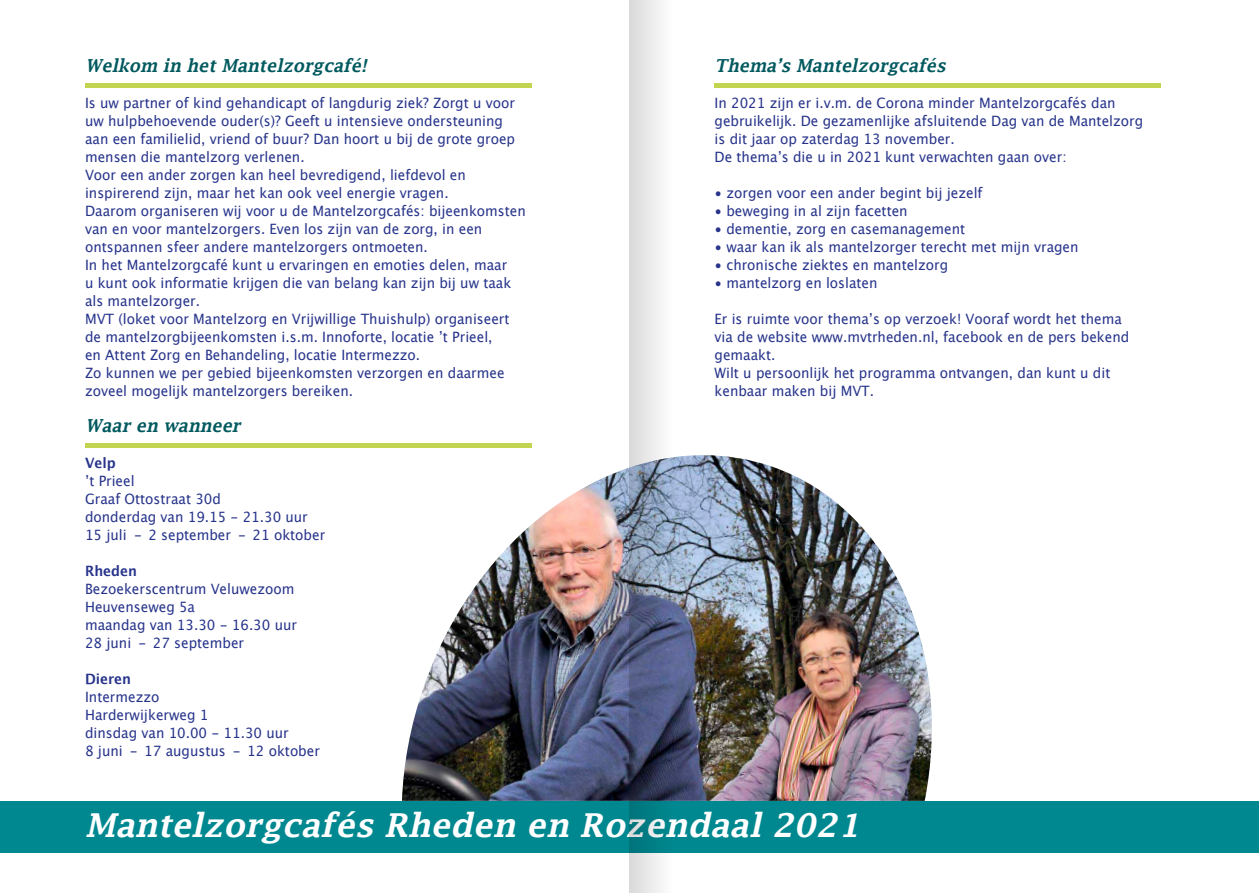
<style>
.page{position:relative;width:1259px;height:893px;background:#fff}
.page>*{position:absolute;margin:0;border:0;box-sizing:border-box;transform-origin:0 0}
.t1{font:italic 600 33px "Lucida Fax";color:#fff}
.t2{font:italic 600 18px "Lucida Fax";color:#00595e;scale:.95 1}
.t3{font:14.25px/18px "Lucida Grande";color:#27348b;scale:.95 1}
.t4{font:700 14.25px "Lucida Grande";color:#27348b;scale:.95 1}
</style>
<div class="page">
<div style="left:0;top:801px;width:1259px;height:51px;background:#008890"></div>
<img style="left:402px;top:455px;width:530px;height:346px">
<div style="left:85px;top:83px;width:446px;height:5px;background:#c3d450"></div>
<div style="left:714px;top:83px;width:447px;height:5px;background:#c3d450"></div>
<hr style="left:85px;top:444px;width:446px;height:4px;background:#c3d450">
<svg style="left:629px;top:0;width:43px;height:893px"></svg>
<p class="t2" style="left:85px;top:55px;width:302px">Welkom in het Mantelzorgcafé!</p>
<p class="t3" style="left:85px;top:94px;width:465px">Is uw partner of kind gehandicapt of langdurig ziek? Zorgt u voor uw hulpbehoevende ouder(s)? Geeft u intensieve ondersteuning aan een familielid, vriend of buur? Dan hoort u bij de grote groep mensen die mantelzorg verlenen.<br>Voor een ander zorgen kan heel bevredigend, liefdevol en inspirerend zijn, maar het kan ook veel energie vragen.<br>Daarom organiseren wij voor u de Mantelzorgcafés: bijeenkomsten van en voor mantelzorgers. Even los zijn van de zorg, in een ontspannen sfeer andere mantelzorgers ontmoeten.<br>In het Mantelzorgcafé kunt u ervaringen en emoties delen, maar<br>u kunt ook informatie krijgen die van belang kan zijn bij uw taak als mantelzorger.<br>MVT (loket voor Mantelzorg en Vrijwillige Thuishulp) organiseert de mantelzorgbijeenkomsten i.s.m. Innoforte, locatie ’t Prieel,<br>en Attent Zorg en Behandeling, locatie Intermezzo.<br>Zo kunnen we per gebied bijeenkomsten verzorgen en daarmee zoveel mogelijk mantelzorgers bereiken.</p>
<p class="t2" style="left:85px;top:415px;width:170px">Waar en wanneer</p>
<p class="t4" style="left:85px;top:451px;width:34px">Velp</p>
<p class="t3" style="left:85px;top:472px;width:254px">’t Prieel<br>Graaf Ottostraat 30d<br>donderdag van 19.15 - 21.30 uur<br>15 juli - 2 september - 21 oktober</p>
<p class="t4" style="left:85px;top:559px;width:56px">Rheden</p>
<p class="t3" style="left:85px;top:580px;width:225px">Bezoekerscentrum Veluwezoom<br>Heuvenseweg 5a<br>maandag van 13.30 - 16.30 uur<br>28 juni - 27 september</p>
<p class="t4" style="left:85px;top:667px;width:50px">Dieren</p>
<p class="t3" style="left:85px;top:688px;width:249px">Intermezzo<br>Harderwijkerweg 1<br>dinsdag van 10.00 - 11.30 uur<br>8 juni - 17 augustus - 12 oktober</p>
<p class="t2" style="left:714px;top:55px;width:249px">Thema’s Mantelzorgcafés</p>
<p class="t3" style="left:714px;top:94px;width:453px">In 2021 zijn er i.v.m. de Corona minder Mantelzorgcafés dan gebruikelijk. De gezamenlijke afsluitende Dag van de Mantelzorg is dit jaar op zaterdag 13 november.<br>De thema’s die u in 2021 kunt verwachten gaan over:</p>
<p class="t3" style="left:714px;top:184px;width:284px">• zorgen voor een ander begint bij jezelf</p>
<p class="t3" style="left:714px;top:202px;width:205px">• beweging in al zijn facetten</p>
<p class="t3" style="left:714px;top:220px;width:265px">• dementie, zorg en casemanagement</p>
<p class="t3" style="left:714px;top:238px;width:385px">• waar kan ik als mantelzorger terecht met mijn vragen</p>
<p class="t3" style="left:714px;top:256px;width:247px">• chronische ziektes en mantelzorg</p>
<p class="t3" style="left:714px;top:274px;width:173px">• mantelzorg en loslaten</p>
<p class="t3" style="left:714px;top:310px;width:438px">Er is ruimte voor thema’s op verzoek! Vooraf wordt het thema via de website www.mvtrheden.nl, facebook en de pers bekend gemaakt.<br>Wilt u persoonlijk het programma ontvangen, dan kunt u dit kenbaar maken bij MVT.</p>
<h1 class="t1" style="left:85px;top:806px;width:784px">Mantelzorgcafés Rheden en Rozendaal 2021</h1>
</div>
